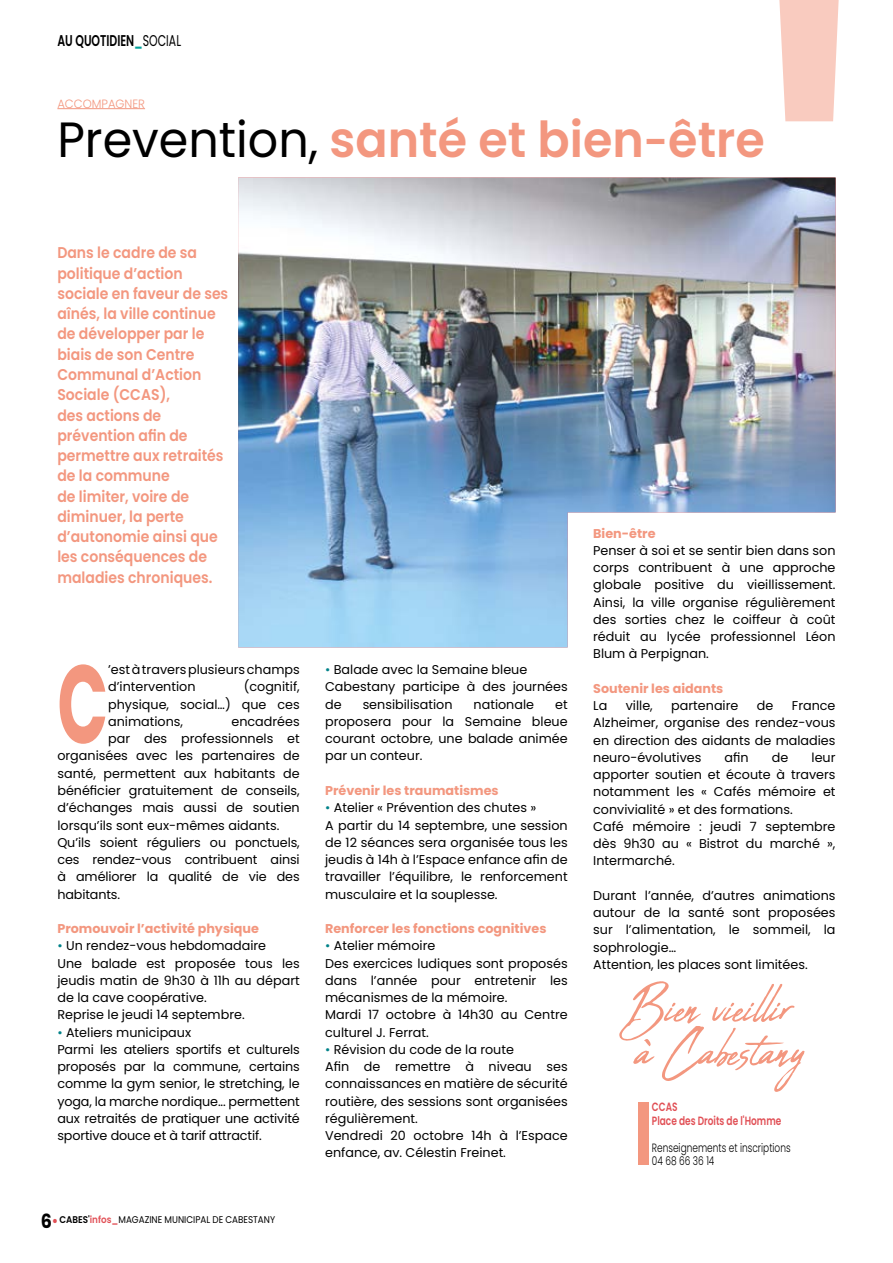
<style>
.page{position:relative;width:893px;height:1263px;background:#fff}
.page>*{position:absolute;margin:0;border:0;box-sizing:border-box;transform-origin:0 0}
.t1{font:700 111px "Poppins";color:#f3977f;scale:.6 1}
.t2{font:italic 68.55px "Abuget";color:#f3977f;scale:.9 1}
.t3{font:600 49.5px "Poppins";color:#f3977f;scale:.96 1}
.t4{font:600 15.6px/20.2px "Poppins";color:#f3977f;scale:.9 1}
.t5{font:600 15.6px "Poppins";color:#000;scale:.7 1}
.t6{font:12.75px/17.2px "Poppins";color:#000}
.t7{font:700 12.75px "Poppins";color:#f3977f}
.t8{font:300 12px/13.5px "Poppins";color:#000;scale:.75 1}
.t9{font:600 12px/13.5px "Poppins";color:#e15056;scale:.75 1}
.t10{font:300 12px "Poppins";color:#f3977f;scale:.96 1}
.t11{font:9.75px "Poppins";color:#000;scale:.9 1}
.s1{color:#00a19a}
.s2{font-weight:400}
.s3{font-weight:400;color:#000}
.s4{font-size:43.5px}
.s5{color:#008289}
.s6{font-weight:700;font-size:19.5px}
.s7{font-weight:600;font-size:15px;color:#e15056}
.s8{font-weight:600}
.s9{font-weight:600;color:#e15056}
</style>
<div class="page">
<img style="left:238px;top:178px;width:598px;height:469px">
<svg style="left:779px;top:0;width:60px;height:121px;background:#f9d0c5"></svg>
<hr style="left:57px;top:108px;width:88px;height:1px;background:#f3977f">
<div style="left:638px;top:1103px;width:10px;height:62px;background:#f3977f"></div>
<p class="t5" style="left:57px;top:32px;width:178px">AU QUOTIDIEN<span class="s1">_</span><span class="s2">SOCIAL</span></p>
<p class="t10" style="left:57px;top:97px;width:93px">ACCOMPAGNER</p>
<h3 class="t3" style="left:57px;top:111px;width:738px"><span class="s3">Prevention,</span> santé et bien<span class="s4">-</span>être</h3>
<p class="t4" style="left:57px;top:243px;width:191px">Dans le cadre de sa politique d’action sociale en faveur de ses aînés, la ville continue de développer par le biais de son Centre<br>Communal d’Action<br>Sociale (CCAS),<br>des actions de prévention afin de permettre aux retraités de la commune<br>de limiter, voire de diminuer, la perte d’autonomie ainsi que les conséquences de maladies chroniques.</p>
<h1 class="t1" style="left:57px;top:640px;width:86px">C</h1>
<p class="t6" style="left:108px;top:661px;width:193px">’est à travers plusieurs champs d’intervention</p>
<p class="t6" style="left:108px;top:678px;width:193px;text-align:justify;text-indent:135px">(cognitif, physique, social…) que ces animations,</p>
<p class="t6" style="left:231px;top:713px;width:70px">encadrées</p>
<p class="t6" style="left:108px;top:730px;width:193px">par des professionnels et</p>
<p class="t6" style="left:57px;top:747px;width:244px">organisées avec les partenaires de</p>
<p class="t6" style="left:57px;top:765px;width:244px">santé, permettent aux habitants de</p>
<p class="t6" style="left:57px;top:782px;width:244px">bénéficier gratuitement de conseils,</p>
<p class="t6" style="left:57px;top:799px;width:244px">d’échanges mais aussi de soutien</p>
<p class="t6" style="left:57px;top:816px;width:224px">lorsqu’ils sont eux-mêmes aidants.</p>
<p class="t6" style="left:57px;top:834px;width:244px">Qu’ils soient réguliers ou ponctuels,</p>
<p class="t6" style="left:57px;top:851px;width:244px">ces rendez-vous contribuent ainsi</p>
<p class="t6" style="left:57px;top:868px;width:244px">à améliorer la qualité de vie des</p>
<p class="t6" style="left:57px;top:885px;width:64px">habitants.</p>
<p class="t7" style="left:57px;top:921px;width:203px">Promouvoir l’activité physique</p>
<p class="t6" style="left:57px;top:937px;width:244px"><span class="s5">•</span> Un rendez-vous hebdomadaire<br>Une balade est proposée tous les jeudis matin de 9h30 à 11h au départ de la cave coopérative.<br>Reprise le jeudi 14 septembre.</p>
<p class="t6" style="left:57px;top:1023px;width:244px"><span class="s5">•</span> Ateliers municipaux<br>Parmi les ateliers sportifs et culturels proposés par la commune, certains comme la gym senior, le stretching, le yoga, la marche nordique... permettent aux retraités de pratiquer une activité sportive douce et à tarif attractif.</p>
<p class="t11" style="left:41px;top:1214px;width:262px"><span class="s6">6</span><span class="s7">•</span> <span class="s8">CABES'</span><span class="s9">infos_</span>MAGAZINE MUNICIPAL DE CABESTANY</p>
<p class="t6" style="left:325px;top:661px;width:244px"><span class="s5">•</span> Balade avec la Semaine bleue<br>Cabestany participe à des journées de</p>
<p class="t6" style="left:363px;top:696px;width:91px">sensibilisation</p>
<p class="t6" style="left:474px;top:696px;width:62px">nationale</p>
<p class="t6" style="left:325px;top:696px;width:244px;text-align:justify;text-indent:230px">et proposera pour la Semaine bleue courant octobre, une balade animée par un conteur.</p>
<p class="t7" style="left:325px;top:783px;width:175px">Prévenir les traumatismes</p>
<p class="t6" style="left:325px;top:799px;width:244px"><span class="s5">•</span> Atelier « Prévention des chutes »<br>A partir du 14 septembre, une session de 12 séances sera organisée tous les jeudis à 14h à l’Espace enfance afin de travailler l’équilibre, le renforcement musculaire et la souplesse.</p>
<p class="t7" style="left:325px;top:921px;width:223px">Renforcer les fonctions cognitives</p>
<p class="t6" style="left:325px;top:937px;width:244px"><span class="s5">•</span> Atelier mémoire<br>Des exercices ludiques sont proposés dans l’année pour entretenir les mécanismes de la mémoire.<br>Mardi 17 octobre à 14h30 au Centre culturel J. Ferrat.</p>
<p class="t6" style="left:325px;top:1041px;width:244px"><span class="s5">•</span> Révision du code de la route<br>Afin de remettre à niveau ses connaissances en matière de sécurité routière, des sessions sont organisées régulièrement.<br>Vendredi 20 octobre 14h à l’Espace enfance, av. Célestin Freinet.</p>
<p class="t7" style="left:593px;top:526px;width:64px">Bien-être</p>
<p class="t6" style="left:593px;top:542px;width:244px;text-align:justify">Penser à soi et se sentir bien dans son corps contribuent à une approche globale positive du vieillissement.<br>Ainsi, la ville organise régulièrement des sorties chez le coiffeur à coût réduit au lycée professionnel Léon Blum à Perpignan.</p>
<p class="t7" style="left:593px;top:681px;width:132px">Soutenir les aidants</p>
<p class="t6" style="left:593px;top:697px;width:16px">La</p>
<p class="t6" style="left:626px;top:697px;width:28px">ville,</p>
<p class="t6" style="left:671px;top:697px;width:69px">partenaire</p>
<p class="t6" style="left:757px;top:697px;width:18px">de</p>
<p class="t6" style="left:593px;top:697px;width:244px;text-align:justify;text-indent:199px">France Alzheimer, organise des rendez-vous en direction des aidants de maladies neuro-évolutives</p>
<p class="t6" style="left:725px;top:749px;width:26px">afin</p>
<p class="t6" style="left:772px;top:749px;width:18px">de</p>
<p class="t6" style="left:593px;top:749px;width:244px;text-indent:218px">leur apporter soutien et écoute à travers notamment les « Cafés mémoire et convivialité » et des formations.<br>Café mémoire : jeudi 7 septembre dès 9h30 au « Bistrot du marché »,<br>Intermarché.</p>
<p class="t6" style="left:593px;top:887px;width:244px">Durant l’année, d’autres animations autour de la santé sont proposées sur l’alimentation, le sommeil, la sophrologie…<br>Attention, les places sont limitées.</p>
<h2 class="t2" style="left:620px;top:969px;width:205px">Bienvieillir</h2>
<h2 class="t2" style="left:633px;top:1012px;width:191px">àCabestany</h2>
<p class="t9" style="left:652px;top:1100px;width:174px">CCAS<br>Place des Droits de l'Homme</p>
<p class="t8" style="left:652px;top:1141px;width:187px">Renseignements et inscriptions<br>04 68 66 36 14</p>
</div>
